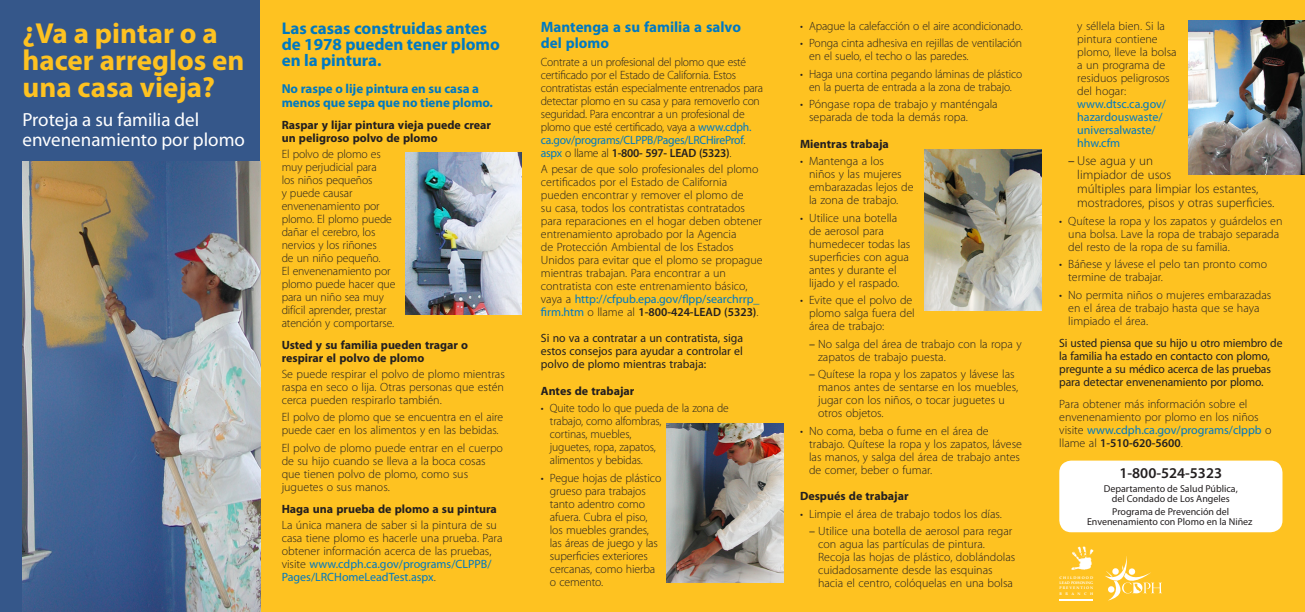
<style>
.page{position:relative;width:1305px;height:612px;background:#fff}
.page>*{position:absolute;margin:0;border:0;box-sizing:border-box;transform-origin:0 0}
.RemSubH_1{font:700 29px/27px "Myriad Pro";color:#fec221}
.RemSubH_1-2{font:19px/20px "Myriad Pro";color:#fff}
.RemSubH_1-3{font:700 17px/16px "Myriad Pro";color:#0079c2}
.Sp_SubH1{font:700 15px/16px "Myriad Pro";color:#0079c2}
.t1{font:600 15px "Myriad Pro";color:#231f20}
.t2{font:300 13px/14px "Myriad Pro";color:#231f20}
.RemSubH_1-4{font:700 13px/14px "Myriad Pro";color:#0079c2}
.Span_Bod1a{font:300 12px/13px "Myriad Pro";color:#231f20}
.Span_Bod1{font:300 12px/13px "Myriad Pro";letter-spacing:-.005em;color:#231f20}
.Sp_SubH1-2{font:700 12px/13px "Myriad Pro";color:#231f20}
.Span_Bod1a-2{font:300 12px/13px "Myriad Pro";color:#231f20;scale:.96 1}
.Span_Bod1a-3{font:12px/13px "Myriad Pro";letter-spacing:-.01em;color:#231f20}
.Span_Bod1-2{font:12px/13px "Myriad Pro";color:#231f20;text-align:justify}
.LAInfo{font:10px/10px "Myriad Pro";color:#231f20;text-align:center}
.t3{font:700 3.7px/5.4px "Palatino";letter-spacing:.255em;color:#fff;text-align:justify}
.s1{font-weight:400;color:#0079c2}
.s2{font-weight:600}
.s3{font-weight:400}
</style>
<div class="page">
<div style="left:0;top:0;width:261px;height:612px;background:#35578a"></div>
<div style="left:261px;top:0;width:1044px;height:612px;background:#fec221"></div>
<hr style="left:1060px;top:599px;width:33px;height:2px;background:#fff">
<img style="left:1071px;top:546px;width:23px;height:24px">
<svg style="left:1105px;top:556px;width:57px;height:45px"></svg>
<img style="left:22px;top:162px;width:239px;height:450px">
<img style="left:666px;top:423px;width:117px;height:160px">
<img style="left:1188px;top:21px;width:117px;height:154px">
<img style="left:405px;top:153px;width:117px;height:162px">
<img style="left:925px;top:149px;width:117px;height:162px">
<div style="left:1059px;top:461px;width:224px;height:71px;background:#fff;border-radius:12px"></div>
<p class="RemSubH_1" style="left:22px;top:18px;width:224px">¿Va a pintar o a hacer arreglos en una casa vieja?</p>
<p class="RemSubH_1-2" style="left:22px;top:110px;width:224px">Proteja a su familia del envenenamiento por plomo</p>
<p class="RemSubH_1-3" style="left:282px;top:19px;width:220px">Las casas construidas antes de 1978 pueden tener plomo en la pintura.</p>
<p class="RemSubH_1-4" style="left:282px;top:81px;width:213px">No raspe o lije pintura en su casa a menos que sepa que no tiene plomo.</p>
<p class="Sp_SubH1-2" style="left:282px;top:118px;width:211px">Raspar y lijar pintura vieja puede crear un peligroso polvo de plomo</p>
<p class="Span_Bod1a" style="left:282px;top:148px;width:115px">El polvo de plomo es muy perjudicial para<br>los niños pequeños<br>y puede causar envenenamiento por plomo. El plomo puede dañar el cerebro, los nervios y los riñones<br>de un niño pequeño.<br>El envenenamiento por plomo puede hacer que para un niño sea muy difícil aprender, prestar atención y comportarse.</p>
<p class="Sp_SubH1-2" style="left:282px;top:338px;width:188px">Usted y su familia pueden tragar o respirar el polvo de plomo</p>
<p class="Span_Bod1a" style="left:282px;top:368px;width:225px;text-align:justify">Se puede respirar el polvo de plomo mientras raspa en seco o lija. Otras personas que estén cerca pueden respirarlo también.</p>
<p class="Span_Bod1" style="left:282px;top:411px;width:223px">El polvo de plomo que se encuentra en el aire puede caer en los alimentos y en las bebidas.</p>
<p class="Span_Bod1" style="left:282px;top:442px;width:223px">El polvo de plomo puede entrar en el cuerpo de su hijo cuando se lleva a la boca cosas que tienen polvo de plomo, como sus juguetes o sus manos.</p>
<p class="Sp_SubH1-2" style="left:282px;top:502px;width:217px">Haga una prueba de plomo a su pintura</p>
<p class="Span_Bod1a" style="left:282px;top:518px;width:222px">La única manera de saber si la pintura de su casa tiene plomo es hacerle una prueba. Para obtener información acerca de las pruebas, visite <span class="s1">www.cdph.ca.gov/programs/CLPPB/ Pages/LRCHomeLeadTest.aspx</span>.</p>
<p class="Sp_SubH1" style="left:541px;top:19px;width:202px">Mantenga a su familia a salvo del plomo</p>
<p class="Span_Bod1" style="left:541px;top:55px;width:224px">Contrate a un profesional del plomo que esté certificado por el Estado de California. Estos contratistas están especialmente entrenados para detectar plomo en su casa y para removerlo con seguridad. Para encontrar a un profesional de plomo que esté certificado, vaya a <span class="s1">www.cdph. ca.gov/programs/CLPPB/Pages/LRCHireProf</span>. <span class="s1">aspx</span> o llame al <span class="s2">1-800- 597- LEAD (5323)</span>.</p>
<p class="Span_Bod1a" style="left:541px;top:162px;width:223px">A pesar de que solo profesionales del plomo certificados por el Estado de California pueden encontrar y remover el plomo de<br>su casa, todos los contratistas contratados para reparaciones en el hogar deben obtener entrenamiento aprobado por la Agencia<br>de Protección Ambiental de los Estados Unidos para evitar que el plomo se propague mientras trabajan. Para encontrar a un contratista con este entrenamiento básico, vaya a <span class="s1">http://cfpub.epa.gov/flpp/searchrrp_ firm.htm</span> o llame al <span class="s2">1-800-424-LEAD (5323)</span>.</p>
<p class="Span_Bod1-2" style="left:541px;top:332px;width:204px">Si no va a contratar a un contratista, siga estos consejos para ayudar a controlar el polvo de plomo mientras trabaja:</p>
<p class="Sp_SubH1-2" style="left:541px;top:384px;width:95px">Antes de trabajar</p>
<p class="Span_Bod1a-2" style="left:550px;top:402px;width:188px;text-indent:-9px">• Quite todo lo que pueda de la zona de trabajo, como alfombras,<br>cortinas, muebles,<br>juguetes, ropa, zapatos,<br>alimentos y bebidas.</p>
<p class="Span_Bod1a" style="left:550px;top:471px;width:113px;text-indent:-9px">• Pegue hojas de plástico grueso para trabajos tanto adentro como afuera. Cubra el piso, los muebles grandes, las áreas de juego y las superficies exteriores cercanas, como hierba o cemento.</p>
<p class="Span_Bod1a" style="left:800px;top:20px;width:224px">• Apague la calefacción o el aire acondicionado.</p>
<p class="Span_Bod1a" style="left:809px;top:37px;width:215px;text-indent:-9px">• Ponga cinta adhesiva en rejillas de ventilación en el suelo, el techo o las paredes.</p>
<p class="Span_Bod1a-2" style="left:800px;top:68px;width:233px;text-align:center">• Haga una cortina pegando láminas de plástico en la puerta de entrada a la zona de trabajo.</p>
<p class="Span_Bod1a" style="left:809px;top:98px;width:190px;text-indent:-9px">• Póngase ropa de trabajo y manténgala separada de toda la demás ropa.</p>
<p class="Sp_SubH1-2" style="left:800px;top:137px;width:90px">Mientras trabaja</p>
<p class="Span_Bod1a" style="left:809px;top:155px;width:106px;text-indent:-9px">• Mantenga a los<br>niños y las mujeres embarazadas lejos de la zona de trabajo.</p>
<p class="Span_Bod1a" style="left:809px;top:212px;width:103px;text-indent:-9px">• Utilice una botella de aerosol para humedecer todas las superficies con agua antes y durante el lijado y el raspado.</p>
<p class="Span_Bod1a" style="left:809px;top:294px;width:107px;text-indent:-9px">• Evite que el polvo de plomo salga fuera del área de trabajo:</p>
<p class="Span_Bod1a" style="left:818px;top:338px;width:205px;text-indent:-9px"><span class="s3">–</span> No salga del área de trabajo con la ropa y zapatos de trabajo puesta.</p>
<p class="Span_Bod1a" style="left:818px;top:368px;width:202px;text-indent:-9px"><span class="s3">–</span> Quítese la ropa y los zapatos y lávese las manos antes de sentarse en los muebles, jugar con los niños, o tocar juguetes u otros objetos.</p>
<p class="Span_Bod1a" style="left:809px;top:425px;width:214px;text-indent:-9px">• No coma, beba o fume en el área de trabajo. Quítese la ropa y los zapatos, lávese las manos, y salga del área de trabajo antes de comer, beber o fumar.</p>
<p class="Sp_SubH1-2" style="left:800px;top:489px;width:110px">Después de trabajar</p>
<p class="Span_Bod1a" style="left:800px;top:508px;width:203px">• Limpie el área de trabajo todos los días.</p>
<p class="Span_Bod1a" style="left:818px;top:525px;width:199px;text-indent:-9px"><span class="s3">–</span> Utilice una botella de aerosol para regar con agua las partículas de pintura.<br>Recoja las hojas de plástico, doblándolas cuidadosamente desde las esquinas hacia el centro, colóquelas en una bolsa</p>
<p class="Span_Bod1a" style="left:1077px;top:20px;width:101px">y séllela bien. Si la pintura contiene plomo, lleve la bolsa a un programa de residuos peligrosos del hogar: <span class="s1">www.dtsc.ca.gov/ hazardouswaste/ universalwaste/ hhw.cfm</span></p>
<p class="t2" style="left:1077px;top:154px;width:199px;text-indent:-9px"><span class="s3">–</span> Use agua y un<br>limpiador de usos<br>múltiples para limpiar los estantes, mostradores, pisos y otras superficies.</p>
<p class="Span_Bod1a" style="left:1068px;top:215px;width:216px;text-indent:-9px">• Quítese la ropa y los zapatos y guárdelos en una bolsa. Lave la ropa de trabajo separada del resto de la ropa de su familia.</p>
<p class="Span_Bod1a" style="left:1068px;top:258px;width:200px;text-indent:-9px">• Báñese y lávese el pelo tan pronto como termine de trabajar.</p>
<p class="Span_Bod1a" style="left:1068px;top:289px;width:205px;text-indent:-9px">• No permita niños o mujeres embarazadas en el área de trabajo hasta que se haya limpiado el área.</p>
<p class="Span_Bod1a-3" style="left:1059px;top:337px;width:225px">Si usted piensa que su hijo u otro miembro de la familia ha estado en contacto con plomo, pregunte a su médico acerca de las pruebas para detectar envenenamiento por plomo.</p>
<p class="Span_Bod1" style="left:1059px;top:398px;width:214px">Para obtener más información sobre el envenenamiento por plomo en los niños visite <span class="s1">www.cdph.ca.gov/programs/clppb</span> o llame al <span class="s2">1-510-620-5600</span>.</p>
<p class="t1" style="left:1119px;top:465px;width:104px">1-800-524-5323</p>
<p class="LAInfo" style="left:1104px;top:484px;width:136px">Departamento de Salud Pública, del Condado de Los Angeles</p>
<p class="LAInfo" style="left:1087px;top:507px;width:167px">Programa de Prevención del<br>Envenenamiento con Plomo en la Niñez</p>
<p class="t3" style="left:1060px;top:575px;width:35px">CHILDHOOD LEAD POISONING PREVENTION BRANCH</p>
</div>
